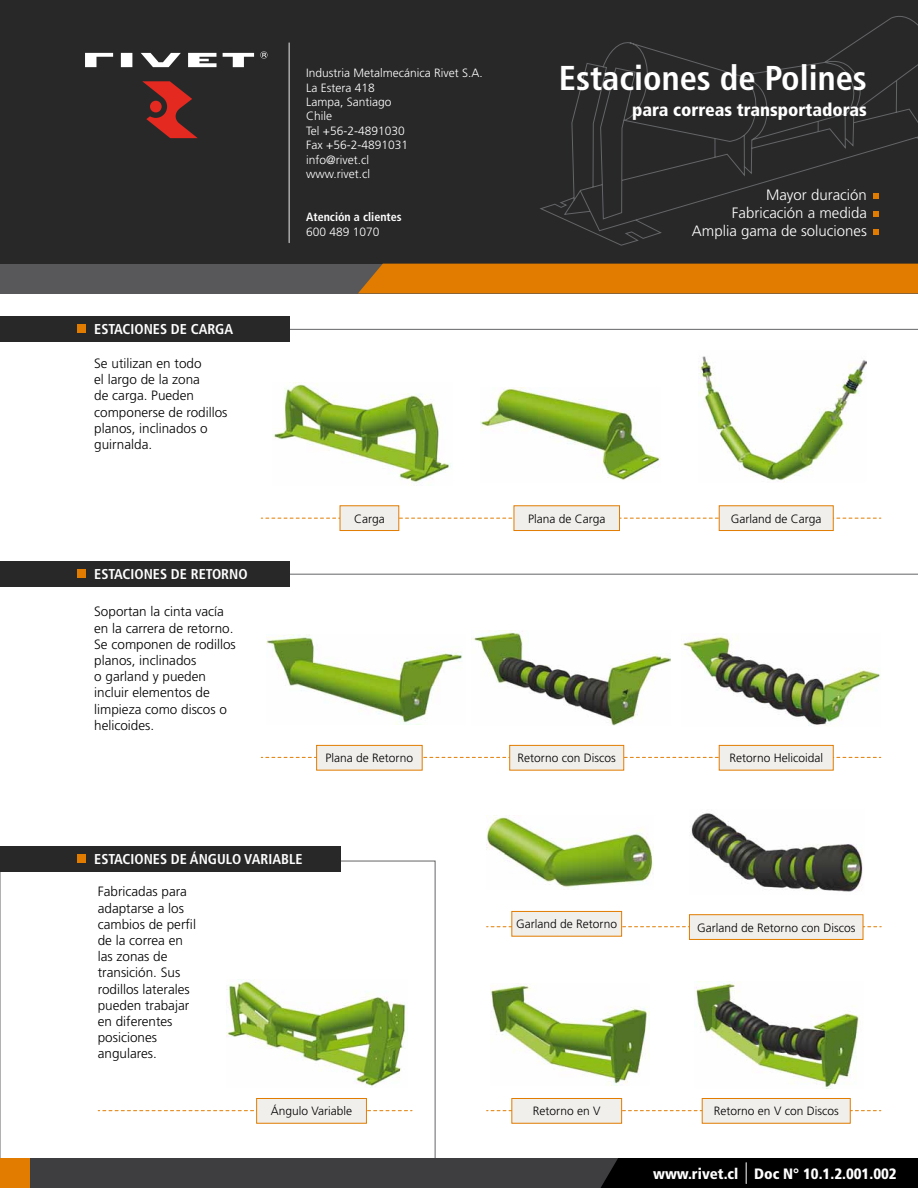
<style>
.page{position:relative;width:918px;height:1188px;background:#fff}
.page>*{position:absolute;margin:0;border:0;box-sizing:border-box;transform-origin:0 0}
.t1{font:700 condensed 34.5px "Frutiger LT Std";color:#fff}
.t2{font:900 condensed 18px "Frutiger LT Std";color:#fff}
.t3{font:300 15px/18px "Frutiger LT Std";color:#fff;text-align:right}
.t4{font:900 condensed 15px "Frutiger LT Std";color:#fff}
.t5{font:700 condensed 14.25px "Frutiger LT Std";color:#fff}
.t6{font:300 13.5px/16.2px "Frutiger LT Std";color:#000}
.t7{font:300 12px "Frutiger LT Std";color:#000}
.t8{font:300 12px/14.4px "Frutiger LT Std";color:#fff}
.t9{font:700 condensed 12px "Frutiger LT Std";color:#fff}
</style>
<div class="page">
<img style="left:696px;top:981px;width:163px;height:108px">
<img style="left:490px;top:985px;width:160px;height:100px">
<img style="left:226px;top:980px;width:180px;height:108px">
<img style="left:691px;top:813px;width:172px;height:79px">
<img style="left:487px;top:817px;width:167px;height:71px">
<img style="left:682px;top:636px;width:199px;height:90px">
<img style="left:472px;top:631px;width:199px;height:95px">
<img style="left:266px;top:635px;width:197px;height:90px">
<div style="left:0;top:846px;width:340px;height:26px;background:#282829"></div>
<hr style="left:0;top:574px;width:918px;height:1px;background:#646567">
<hr style="left:0;top:329px;width:918px;height:1px;background:#646567">
<div style="left:0;top:561px;width:289px;height:26px;background:#282829"></div>
<div style="left:0;top:316px;width:289px;height:26px;background:#282829"></div>
<svg style="left:261px;top:518px;width:620px;height:1px"></svg>
<svg style="left:261px;top:757px;width:620px;height:1px"></svg>
<svg style="left:487px;top:926px;width:394px;height:1px"></svg>
<svg style="left:487px;top:1110px;width:394px;height:1px"></svg>
<svg style="left:98px;top:1110px;width:314px;height:1px"></svg>
<div style="left:30px;top:1158px;width:888px;height:30px;background:#3e3d40"></div>
<div style="left:0;top:0;width:918px;height:264px;background:#282829"></div>
<svg style="left:540px;top:16px;width:378px;height:230px"></svg>
<div style="left:0;top:264px;width:918px;height:29px;background:#58585a"></div>
<div style="left:358px;top:264px;width:560px;height:29px;background:#e17c00"></div>
<svg style="left:142px;top:81px;width:56px;height:57px"></svg>
<div style="left:121px;top:53px;width:11px;height:14px;background:#fff"></div>
<svg style="left:141px;top:53px;width:40px;height:14px"></svg>
<svg style="left:223px;top:53px;width:31px;height:14px"></svg>
<svg style="left:85px;top:53px;width:28px;height:14px"></svg>
<svg style="left:188px;top:53px;width:29px;height:14px"></svg>
<svg style="left:260px;top:51px;width:8px;height:8px"></svg>
<div style="left:77px;top:325px;width:8px;height:8px;background:#e17c00"></div>
<div style="left:77px;top:570px;width:8px;height:8px;background:#e17c00"></div>
<div style="left:77px;top:855px;width:8px;height:8px;background:#e17c00"></div>
<div style="left:719px;top:505px;width:115px;height:26px;background:#f1efec;border:1px solid #e17c00"></div>
<div style="left:719px;top:745px;width:115px;height:26px;background:#f1efec;border:1px solid #e17c00"></div>
<div style="left:702px;top:1098px;width:149px;height:26px;background:#f1efec;border:1px solid #e17c00"></div>
<div style="left:256px;top:1098px;width:111px;height:26px;background:#f1efec;border:1px solid #e17c00"></div>
<div style="left:511px;top:911px;width:111px;height:26px;background:#f1efec;border:1px solid #e17c00"></div>
<div style="left:340px;top:505px;width:59px;height:26px;background:#f1efec;border:1px solid #e17c00"></div>
<div style="left:316px;top:745px;width:107px;height:26px;background:#f1efec;border:1px solid #e17c00"></div>
<div style="left:689px;top:914px;width:174px;height:26px;background:#f1efec;border:1px solid #e17c00"></div>
<div style="left:514px;top:505px;width:106px;height:26px;background:#f1efec;border:1px solid #e17c00"></div>
<div style="left:509px;top:745px;width:115px;height:26px;background:#f1efec;border:1px solid #e17c00"></div>
<div style="left:511px;top:1098px;width:111px;height:26px;background:#f1efec;border:1px solid #e17c00"></div>
<div style="left:0;top:1158px;width:30px;height:30px;background:#e17c00"></div>
<svg style="left:873px;top:193px;width:5px;height:5px"></svg>
<svg style="left:873px;top:211px;width:5px;height:5px"></svg>
<svg style="left:873px;top:230px;width:5px;height:5px"></svg>
<hr style="left:289px;top:43px;width:1px;height:200px;background:#e9e9ea">
<div style="left:600px;top:1158px;width:318px;height:30px;background:#000"></div>
<img style="left:273px;top:384px;width:178px;height:99px">
<img style="left:480px;top:388px;width:180px;height:92px">
<img style="left:698px;top:356px;width:169px;height:126px">
<p class="t5" style="left:94px;top:321px;width:140px">ESTACIONES DE CARGA</p>
<p class="t6" style="left:94px;top:355px;width:135px">Se utilizan en todo<br>el largo de la zona<br>de carga. Pueden componerse de rodillos planos, inclinados o guirnalda.</p>
<p class="t5" style="left:94px;top:566px;width:155px">ESTACIONES DE RETORNO</p>
<p class="t6" style="left:94px;top:604px;width:143px">Soportan la cinta vacía en la carrera de retorno.<br>Se componen de rodillos planos, inclinados<br>o garland y pueden incluir elementos de limpieza como discos o helicoides.</p>
<p class="t8" style="left:306px;top:66px;width:178px">Industria Metalmecánica Rivet S.A.<br>La Estera 418<br>Lampa, Santiago<br>Chile<br>Tel +56-2-4891030<br>Fax +56-2-4891031<br>info@rivet.cl<br>www.rivet.cl</p>
<p class="t9" style="left:306px;top:210px;width:97px">Atención a clientes</p>
<p class="t8" style="left:306px;top:224px;width:75px">600 489 1070</p>
<h1 class="t1" style="left:559px;top:57px;width:310px">Estaciones de Polines</h1>
<h2 class="t2" style="left:632px;top:99px;width:236px">para correas transportadoras</h2>
<p class="t3" style="left:692px;top:186px;width:177px">Mayor duración<br>Fabricación a medida<br>Amplia gama de soluciones</p>
<p class="t7" style="left:354px;top:512px;width:32px">Carga</p>
<p class="t7" style="left:326px;top:751px;width:89px">Plana de Retorno</p>
<p class="t7" style="left:528px;top:512px;width:79px">Plana de Carga</p>
<p class="t7" style="left:518px;top:751px;width:100px">Retorno con Discos</p>
<p class="t7" style="left:731px;top:512px;width:92px">Garland de Carga</p>
<p class="t7" style="left:729px;top:751px;width:95px">Retorno Helicoidal</p>
<p class="t5" style="left:94px;top:851px;width:210px">ESTACIONES DE ÁNGULO VARIABLE</p>
<p class="t6" style="left:98px;top:884px;width:100px">Fabricadas para adaptarse a los cambios de perfil de la correa en las zonas de transición. Sus rodillos laterales pueden trabajar en diferentes posiciones angulares.</p>
<p class="t7" style="left:516px;top:917px;width:102px">Garland de Retorno</p>
<p class="t7" style="left:697px;top:921px;width:160px">Garland de Retorno con Discos</p>
<p class="t7" style="left:271px;top:1104px;width:83px">Ángulo Variable</p>
<p class="t7" style="left:714px;top:1104px;width:126px">Retorno en V con Discos</p>
<p class="t7" style="left:533px;top:1104px;width:69px">Retorno en V</p>
<p class="t4" style="left:653px;top:1165px;width:87px">www.rivet.cl</p>
<p class="t4" style="left:754px;top:1165px;width:144px">Doc N° 10.1.2.001.002</p>
</div>
